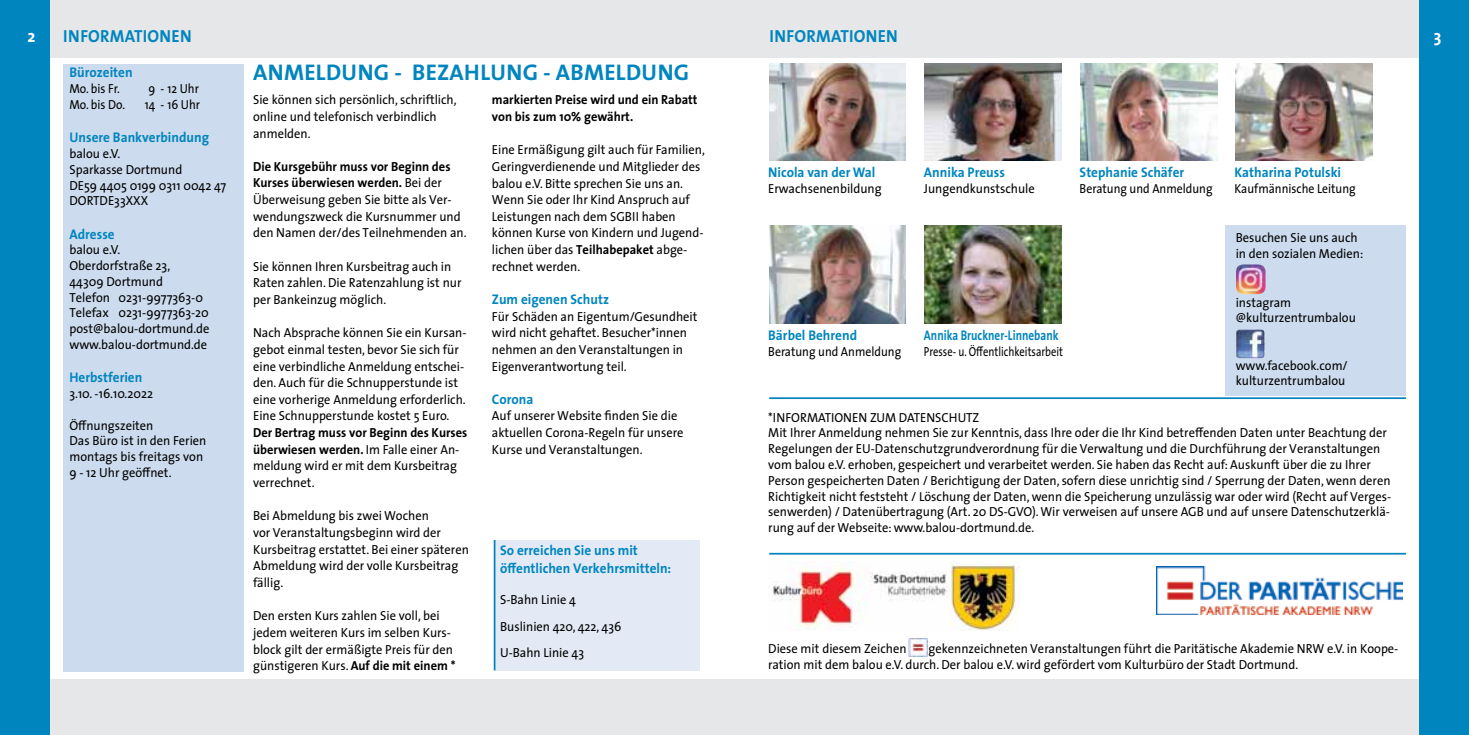
<style>
.page{position:relative;width:1469px;height:735px;background:#fff}
.page>*{position:absolute;margin:0;border:0;box-sizing:border-box;transform-origin:0 0}
.t1{font:700 22.75px "The Sans";letter-spacing:.015em;color:#0085bf}
.t2{font:700 17.5px "The Sans";letter-spacing:.015em;color:#0085bf;scale:.95 1}
.t3{font:700 17.5px "The Sans";color:#fff;scale:.95 1}
.t4{font:700 14px/17.5px "The Sans";color:#0085bf;scale:.95 1}
.t5{font:700 14px "The Sans";color:#0085bf;scale:.8 1}
.t6{font:13.12px/16.6px "The Sans";color:#000;scale:.95 1}
.t7{font:13.12px "The Sans";color:#000;scale:.9 1}
.t8{font:700 13.12px/16.6px "The Sans";color:#000;scale:.95 1}
.t9{font:13.12px "The Sans";color:#000;scale:.8 1}
.s1{font-weight:700}
</style>
<div class="page">
<div style="left:0;top:679px;width:1442px;height:55px;background:#e6e7e8"></div>
<div style="left:1225px;top:225px;width:180px;height:171px;background:#ccdbed"></div>
<div style="left:735px;top:0;width:684px;height:57px;background:#e6e7e8"></div>
<div style="left:41px;top:0;width:694px;height:57px;background:#e6e7e8"></div>
<img style="left:769px;top:63px;width:136px;height:97px">
<img style="left:769px;top:225px;width:136px;height:98px">
<img style="left:925px;top:63px;width:136px;height:97px">
<img style="left:925px;top:225px;width:136px;height:98px">
<img style="left:1080px;top:63px;width:137px;height:97px">
<img style="left:772px;top:561px;width:245px;height:69px">
<img style="left:1156px;top:566px;width:246px;height:48px">
<img style="left:908px;top:638px;width:19px;height:18px">
<img style="left:1236px;top:329px;width:28px;height:29px">
<img style="left:1236px;top:264px;width:29px;height:30px">
<div style="left:1419px;top:0;width:49px;height:734px;background:#0085bf"></div>
<div style="left:0;top:0;width:50px;height:734px;background:#0085bf"></div>
<div style="left:63px;top:64px;width:180px;height:607px;background:#ccdbed"></div>
<div style="left:495px;top:539px;width:204px;height:131px;background:#e3eaf5"></div>
<hr style="left:494px;top:539px;width:1px;height:131px;background:#0085bf">
<hr style="left:769px;top:552px;width:636px;height:2px;background:#0085bf">
<hr style="left:769px;top:397px;width:636px;height:2px;background:#0085bf">
<img style="left:1235px;top:63px;width:136px;height:97px">
<h2 class="t2" style="left:77px;top:21px;width:88px">formatione</h2>
<h2 class="t2" style="left:783px;top:21px;width:88px">formatione</h2>
<h2 class="t3" style="left:28px;top:21px;width:10px">2</h2>
<h2 class="t2" style="left:63px;top:21px;width:134px">In formation en</h2>
<h2 class="t2" style="left:769px;top:21px;width:134px">In formation en</h2>
<h2 class="t3" style="left:1433px;top:21px;width:10px">3</h2>
<p class="t4" style="left:69px;top:64px;width:68px">Bürozeiten</p>
<p class="t7" style="left:69px;top:78px;width:57px">Mo. bis Fr.</p>
<p class="t7" style="left:148px;top:78px;width:58px">9 - 12 Uhr</p>
<p class="t7" style="left:69px;top:94px;width:63px">Mo. bis Do.</p>
<p class="t7" style="left:145px;top:94px;width:63px">14 - 16 Uhr</p>
<p class="t4" style="left:69px;top:128px;width:148px">Unsere Bankverbindung</p>
<p class="t6" style="left:69px;top:145px;width:166px;line-height:15.8px">balou e.V.<br>Sparkasse Dortmund<br>DE59 4405 0199 0311 0042 47<br>DORTDE33XXX</p>
<p class="t4" style="left:69px;top:225px;width:49px">Adresse</p>
<p class="t6" style="left:69px;top:241px;width:149px;line-height:15.8px">balou e.V.<br>Oberdorfstraße 23,<br>44309 Dortmund<br>Telefon 0231-9977363-0<br>Telefax 0231-9977363-20 post@balou-dortmund.de www.balou-dortmund.de</p>
<p class="t4" style="left:69px;top:368px;width:78px">Herbstferien</p>
<p class="t6" style="left:69px;top:384px;width:90px">3.10. -16.10.2022</p>
<p class="t6" style="left:69px;top:416px;width:146px;line-height:15.8px">Öffnungszeiten<br>Das Büro ist in den Ferien montags bis freitags von<br>9 - 12 Uhr geöffnet.</p>
<h1 class="t1" style="left:253px;top:53px;width:78px">Anmeldun</h1>
<h1 class="t1" style="left:374px;top:53px;width:106px">g - Bezahlun</h1>
<h1 class="t1" style="left:523px;top:53px;width:108px">g - Abmeldun</h1>
<h1 class="t1" style="left:674px;top:53px;width:17px">g</h1>
<p class="t6" style="left:253px;top:91px;width:216px">Sie können sich persönlich, schriftlich, online und telefonisch verbindlich anmelden.</p>
<p class="t6" style="left:253px;top:157px;width:226px"><span class="s1">Die Kursgebühr muss vor Beginn des Kurses überwiesen werden.</span> Bei der Überweisung geben Sie bitte als Ver&shy;wendungszweck die Kursnummer und den Namen der/des Teilnehmenden an.</p>
<p class="t6" style="left:253px;top:257px;width:221px">Sie können Ihren Kursbeitrag auch in<br>Raten zahlen. Die Ratenzahlung ist nur per Bankeinzug möglich.</p>
<p class="t6" style="left:253px;top:324px;width:226px">Nach Absprache können Sie ein Kursan&shy;gebot einmal testen, bevor Sie sich für eine verbindliche Anmeldung entschei&shy;den. Auch für die Schnupperstunde ist eine vorherige Anmeldung erforderlich.<br>Eine Schnupperstunde kostet 5 Euro.</p>
<p class="t6" style="left:253px;top:423px;width:227px"><span class="s1">Der Bertrag muss vor Beginn des Kurses überwiesen werden.</span> Im Falle einer An&shy;meldung wird er mit dem Kursbeitrag verrechnet.</p>
<p class="t6" style="left:253px;top:507px;width:229px">Bei Abmeldung bis zwei Wochen<br>vor Veranstaltungsbeginn wird der<br>Kursbeitrag erstattet. Bei einer späteren<br>Abmeldung wird der volle Kursbeitrag fällig.</p>
<p class="t6" style="left:253px;top:606px;width:214px">Den ersten Kurs zahlen Sie voll, bei jedem weiteren Kurs im selben Kurs&shy;block gilt der ermäßigte Preis für den günstigeren Kurs. <span class="s1">Auf die mit einem *</span></p>
<p class="t8" style="left:492px;top:91px;width:218px">markierten Preise wird und ein Rabatt von bis zum 10% gewährt.</p>
<p class="t6" style="left:492px;top:141px;width:226px">Eine Ermäßigung gilt auch für Familien, Geringverdienende und Mitglieder des balou e.V. Bitte sprechen Sie uns an.<br>Wenn Sie oder Ihr Kind Anspruch auf Leistungen nach dem SGBII haben können Kurse von Kindern und Jugend&shy;lichen über das <span class="s1">Teilhabepaket</span> abge&shy;rechnet werden.</p>
<p class="t4" style="left:492px;top:290px;width:125px">Zum eigenen Schutz</p>
<p class="t6" style="left:492px;top:307px;width:218px">Für Schäden an Eigentum/Gesundheit wird nicht gehaftet. Besucher*innen nehmen an den Veranstaltungen in Eigenverantwortung teil.</p>
<p class="t4" style="left:492px;top:390px;width:45px">Corona</p>
<p class="t6" style="left:492px;top:407px;width:203px">Auf unserer Website finden Sie die aktuellen Corona-Regeln für unsere<br>Kurse und Veranstaltungen.</p>
<p class="t4" style="left:1079px;top:163px;width:112px">Stephanie Schäfer</p>
<p class="t7" style="left:1079px;top:177px;width:149px">Beratung und Anmeldung</p>
<p class="t4" style="left:768px;top:163px;width:114px">Nicola van der Wal</p>
<p class="t6" style="left:768px;top:180px;width:121px">Erwachsenenbildung</p>
<p class="t4" style="left:924px;top:163px;width:87px">Annika Preuss</p>
<p class="t6" style="left:924px;top:180px;width:118px">Jungendkunstschule</p>
<p class="t4" style="left:1234px;top:163px;width:114px">Katharina Potulski</p>
<p class="t7" style="left:1234px;top:177px;width:136px">Kaufmännische Leitung</p>
<p class="t6" style="left:1235px;top:229px;width:136px;line-height:15.8px">Besuchen Sie uns auch in den sozialen Medien:</p>
<p class="t6" style="left:1235px;top:294px;width:128px;line-height:15.8px">instagram @kulturzentrumbalou</p>
<p class="t6" style="left:1235px;top:357px;width:119px;line-height:15.8px">www.facebook.com/ kulturzentrumbalou</p>
<p class="t4" style="left:768px;top:326px;width:95px">Bärbel Behrend</p>
<p class="t7" style="left:768px;top:340px;width:149px">Beratung und Anmeldung</p>
<p class="t5" style="left:924px;top:323px;width:170px">Annika Bruckner-Linnebank</p>
<p class="t9" style="left:924px;top:340px;width:175px">Presse- u. Öffentlichkeitsarbeit</p>
<p class="t6" style="left:768px;top:408px;width:657px;line-height:15.8px">*INFORMATIONEN ZUM DATENSCHUTZ<br>Mit Ihrer Anmeldung nehmen Sie zur Kenntnis, dass Ihre oder die Ihr Kind betreffenden Daten unter Beachtung der Regelungen der EU-Datenschutzgrundverordnung für die Verwaltung und die Durchführung der Veranstaltungen vom balou e.V. erhoben, gespeichert und verarbeitet werden. Sie haben das Recht auf: Auskunft über die zu Ihrer Person gespeicherten Daten / Berichtigung der Daten, sofern diese unrichtig sind / Sperrung der Daten, wenn deren Richtigkeit nicht feststeht / Löschung der Daten, wenn die Speicherung unzulässig war oder wird (Recht auf Verges&shy;senwerden) / Datenü bertragung (Art. 20 DS-GVO). Wir verweisen auf unsere AGB und auf unsere Datenschutzerklä&shy;rung auf der Webseite: www.balou-dortmund.de.</p>
<p class="t4" style="left:500px;top:541px;width:182px">So erreichen Sie uns mit öffentlichen Verkehrsmitteln:</p>
<p class="t6" style="left:500px;top:586px;width:129px;line-height:26.2px">S-Bahn Linie 4<br>Buslinien 420, 422, 436<br>U-Bahn Linie 43</p>
<p class="t6" style="left:768px;top:639px;width:665px;line-height:15.8px;text-indent:160px">gekennzeichneten Veranstaltungen führt die Paritätische Akademie NRW e.V. in Koope&shy;ration mit dem balou e.V. durch. Der balou e.V. wird gefördert vom Kulturbüro der Stadt Dortmund.</p>
<p class="t6" style="left:768px;top:639px;width:147px">Diese mit diesem Zeichen</p>
</div>
